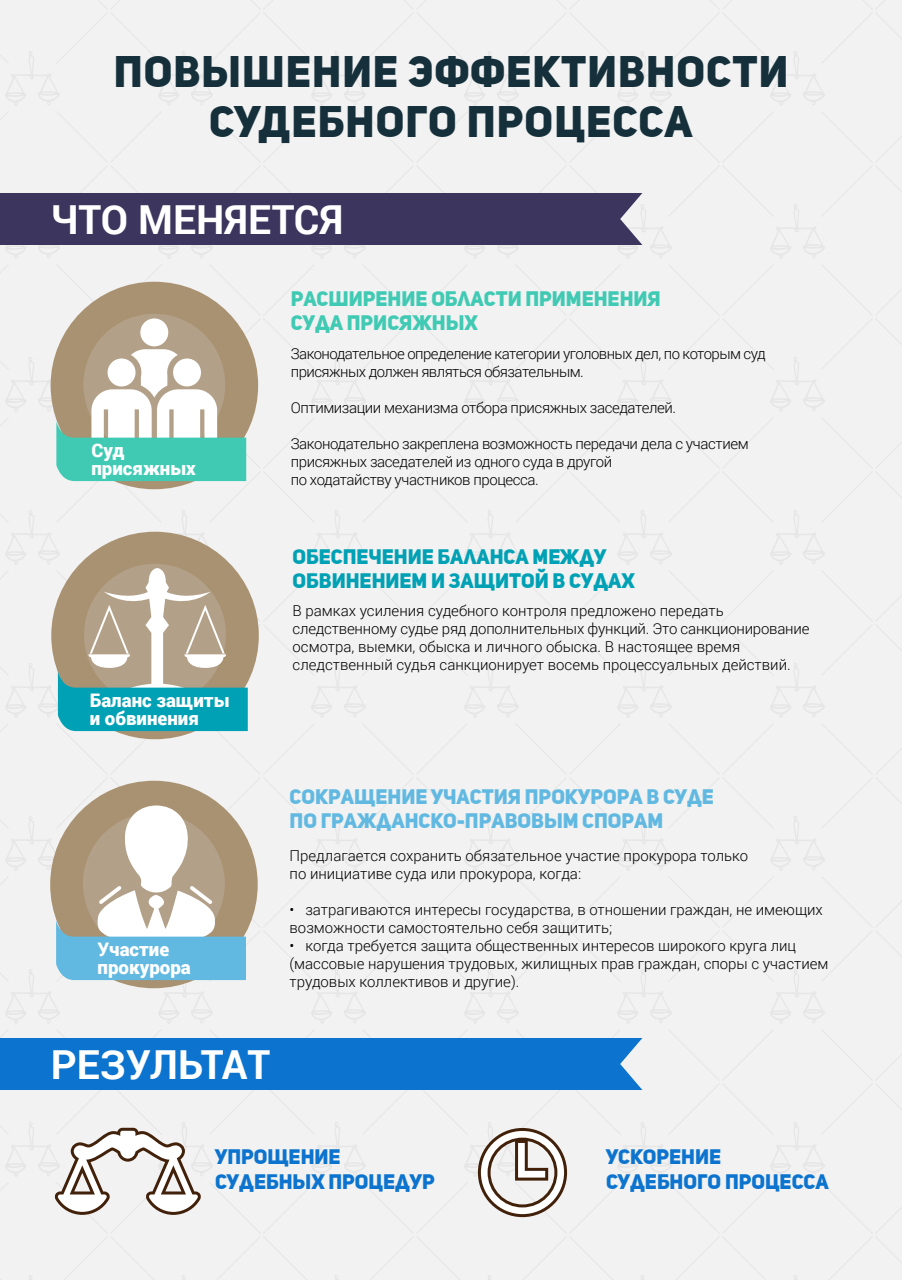
<style>
.page{position:relative;width:902px;height:1280px;background:#f2f2f2}
.page>*{position:absolute;margin:0;border:0;box-sizing:border-box;transform-origin:0 0}
.t1{font:43.1px/49.4px "Uni Sans Heavy Caps";letter-spacing:.025em;color:#15303b;text-align:center}
.t2{font:700 40px "Roboto";color:#fff}
.t3{font:20.5px/24.6px "Uni Sans Heavy Caps";color:#61b9e2}
.t4{font:20.5px/24.6px "Uni Sans Heavy Caps";color:#0c74ce}
.t5{font:20.5px/24.6px "Uni Sans Heavy Caps";color:#00a1b5}
.t6{font:20.5px/24.6px "Uni Sans Heavy Caps";color:#40cab4}
.t7{font:900 18.7px/17.8px "Roboto";color:#fff}
.t8{font:300 15px/18px "Roboto";color:#000}
.t9{font:300 15px/18px "Roboto";letter-spacing:-.025em;color:#000}
.t10{font:300 15px/18px "Roboto";letter-spacing:-.035em;color:#000}
</style>
<div class="page">
<div style="left:0;top:193px;width:642px;height:52px;background:#3c355d"></div>
<div style="left:0;top:1038px;width:642px;height:52px;background:#0c74ce"></div>
<div style="left:51px;top:282px;width:207px;height:207px;background:#a99272;border-radius:50%"></div>
<svg style="left:56px;top:318px;width:190px;height:163px"></svg>
<div style="left:51px;top:532px;width:208px;height:207px;background:#a99272;border-radius:50%"></div>
<svg style="left:58px;top:568px;width:190px;height:163px"></svg>
<div style="left:50px;top:781px;width:208px;height:207px;background:#a99272;border-radius:50%"></div>
<svg style="left:56px;top:805px;width:190px;height:175px"></svg>
<svg style="left:478px;top:1128px;width:89px;height:89px"></svg>
<svg style="left:55px;top:1128px;width:146px;height:87px"></svg>
<h1 class="t1" style="left:114px;top:46px;width:676px">ПОВЫШЕНИЕ ЭФФЕКТИВНОСТИ<br>СУДЕБНОГО ПРОЦЕССА</h1>
<h2 class="t2" style="left:51px;top:192px;width:294px">ЧТО МЕНЯЕТСЯ</h2>
<p class="t7" style="left:91px;top:441px;width:106px">Суд присяжных</p>
<p class="t7" style="left:90px;top:691px;width:141px">Баланс защиты и обвинения</p>
<h3 class="t6" style="left:291px;top:286px;width:372px">Расширение области применения суда присяжных</h3>
<p class="t10" style="left:291px;top:345px;width:477px">Законодательное определение категории уголовных дел, по которым суд присяжных должен являться обязательным.</p>
<p class="t9" style="left:291px;top:399px;width:387px">Оптимизации механизма отбора присяжных заседателей.</p>
<p class="t9" style="left:291px;top:435px;width:459px">Законодательно закреплена возможность передачи дела с участием присяжных заседателей из одного суда в другой<br>по ходатайству участников процесса.</p>
<h3 class="t5" style="left:293px;top:544px;width:344px">Обеспечение баланса между обвинением и защитой в судах</h3>
<p class="t8" style="left:293px;top:601px;width:518px">В рамках усиления судебного контроля предложено передать следственному судье ряд дополнительных функций. Это санкционирование осмотра, выемки, обыска и личного обыска. В настоящее время следственный судья санкционирует восемь процессуальных действий.</p>
<p class="t7" style="left:98px;top:940px;width:95px">Участие прокурора</p>
<h3 class="t3" style="left:290px;top:784px;width:426px">Сокращение участия прокурора в суде по гражданско-правовым спорам</h3>
<p class="t8" style="left:290px;top:846px;width:460px">Предлагается сохранить обязательное участие прокурора только по инициативе суда или прокурора, когда:</p>
<p class="t8" style="left:290px;top:900px;width:535px">• затрагиваются интересы государства, в отношении граждан, не имеющих возможности самостоятельно себя защитить;</p>
<p class="t8" style="left:290px;top:936px;width:540px">• когда требуется защита общественных интересов широкого круга лиц (массовые нарушения трудовых, жилищных прав граждан, споры с участием трудовых коллективов и другие).</p>
<h2 class="t2" style="left:51px;top:1037px;width:221px">РЕЗУЛЬТАТ</h2>
<h3 class="t4" style="left:215px;top:1144px;width:221px">упрощение судебных процедур</h3>
<h3 class="t4" style="left:606px;top:1144px;width:224px">ускорение судебного процесса</h3>
</div>
